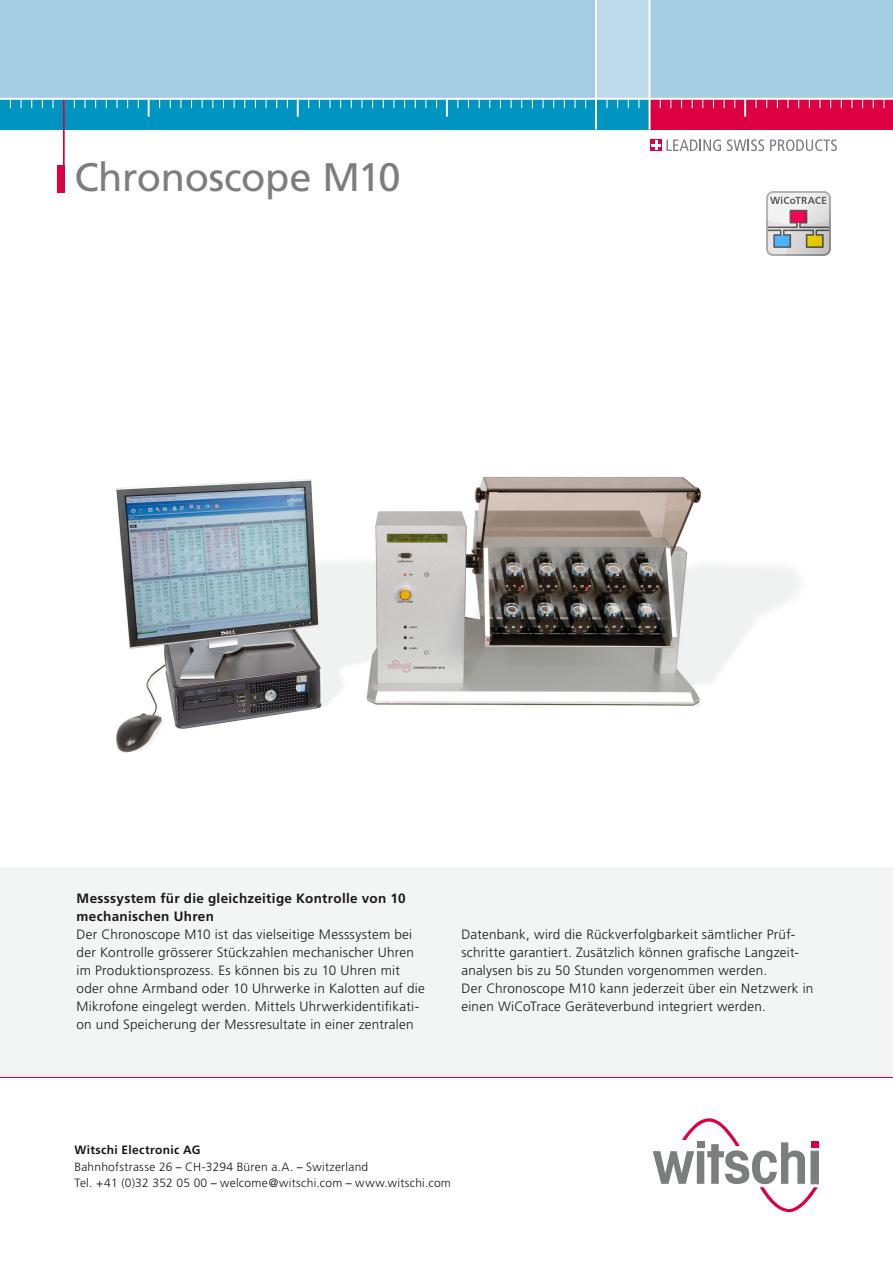
<style>
.page{position:relative;width:893px;height:1263px;background:#fff}
.page>*{position:absolute;margin:0;border:0;box-sizing:border-box;transform-origin:0 0}
._01_HT{font:39.75px "Frutiger";letter-spacing:-.01em;color:#7c7d7f}
._03_GT_Franz{font:300 13.5px/18px "Frutiger";letter-spacing:.02em;color:#1a171c}
._02_UT_schwarz{font:700 13.5px/18px "Frutiger";letter-spacing:.025em;color:#1a171c}
._03_GT_Franz-2{font:300 12px "Frutiger";letter-spacing:.02em;color:#1a171c}
._03_GT_Franz-3{font:700 12px "Frutiger";letter-spacing:.03em;color:#1a171c}
.s1{font-weight:400}
</style>
<div class="page">
<div style="left:0;top:0;width:893px;height:129px;background:#a4cce3"></div>
<div style="left:596px;top:0;width:54px;height:129px;background:#bfdbeb"></div>
<div style="left:0;top:867px;width:893px;height:211px;background:#f3f4f4"></div>
<div style="left:0;top:98px;width:893px;height:31px;background:#0095c1"></div>
<div style="left:650px;top:98px;width:243px;height:31px;background:#dc0041"></div>
<svg style="left:446px;top:100px;width:2px;height:17px"></svg>
<svg style="left:297px;top:100px;width:2px;height:17px"></svg>
<svg style="left:148px;top:100px;width:2px;height:17px"></svg>
<svg style="left:744px;top:100px;width:2px;height:17px"></svg>
<svg style="left:787px;top:100px;width:2px;height:8px"></svg>
<svg style="left:542px;top:100px;width:2px;height:8px"></svg>
<svg style="left:329px;top:100px;width:2px;height:8px"></svg>
<svg style="left:84px;top:100px;width:2px;height:8px"></svg>
<hr style="left:0;top:98px;width:893px;height:2px;background:#fff">
<hr style="left:649px;top:0;width:1px;height:130px;background:#fff">
<hr style="left:0;top:1077px;width:893px;height:1px;background:#dc0041">
<hr style="left:595px;top:0;width:2px;height:129px;background:#fff">
<div style="left:57px;top:165px;width:7px;height:27px;background:#dc0041"></div>
<hr style="left:63px;top:100px;width:2px;height:92px;background:#dc0041">
<div style="left:650px;top:140px;width:12px;height:11px;background:#dc0041"></div>
<svg style="left:651px;top:139px;width:70px;height:12px"></svg>
<svg style="left:727px;top:139px;width:37px;height:12px"></svg>
<svg style="left:770px;top:139px;width:67px;height:12px"></svg>
<svg style="left:653px;top:1118px;width:165px;height:94px"></svg>
<img style="left:116px;top:476px;width:682px;height:277px">
<img style="left:766px;top:192px;width:64px;height:64px">
<p class="_01_HT" style="left:74px;top:154px;width:328px">Chronoscope M10</p>
<p class="_02_UT_schwarz" style="left:77px;top:889px;width:330px">Messsystem für die gleichzeitige Kontrolle von 10 mechanischen Uhren</p>
<p class="_03_GT_Franz" style="left:77px;top:926px;width:350px">Der Chronoscope M10 ist das vielseitige Messsystem bei der Kontrolle grösserer Stückzahlen mechanischer Uhren im Produktionsprozess. Es können bis zu 10 Uhren mit oder ohne Armband oder 10 Uhrwerke in Kalotten auf die Mikrofone eingelegt werden. Mittels Uhrwerkidentifikati&shy;on und Speicherung der Messresultate in einer zentralen</p>
<p class="_03_GT_Franz" style="left:461px;top:925px;width:339px">Datenbank, wird die Rückverfolgbarkeit sämtlicher Prüf&shy;schritte garantiert. Zusätzlich können grafische Langzeit&shy;analysen bis zu 50 Stunden vorgenommen werden.</p>
<p class="_03_GT_Franz" style="left:461px;top:979px;width:354px">Der Chronoscope M10 kann jederzeit über ein Netzwerk in einen WiCoTrace Geräteverbund integriert werden.</p>
<p class="_03_GT_Franz-3" style="left:74px;top:1143px;width:128px">Witschi Electronic AG</p>
<p class="_03_GT_Franz-2" style="left:74px;top:1160px;width:295px">Bahnhofstrasse 26 <span class="s1">–</span> CH-3294 Büren a.A. <span class="s1">–</span> Switzerland</p>
<p class="_03_GT_Franz-2" style="left:74px;top:1176px;width:378px">Tel. +41 (0)32 352 05 00 <span class="s1">–</span> welcome@witschi.com <span class="s1">–</span> www.witschi.com</p>
</div>
